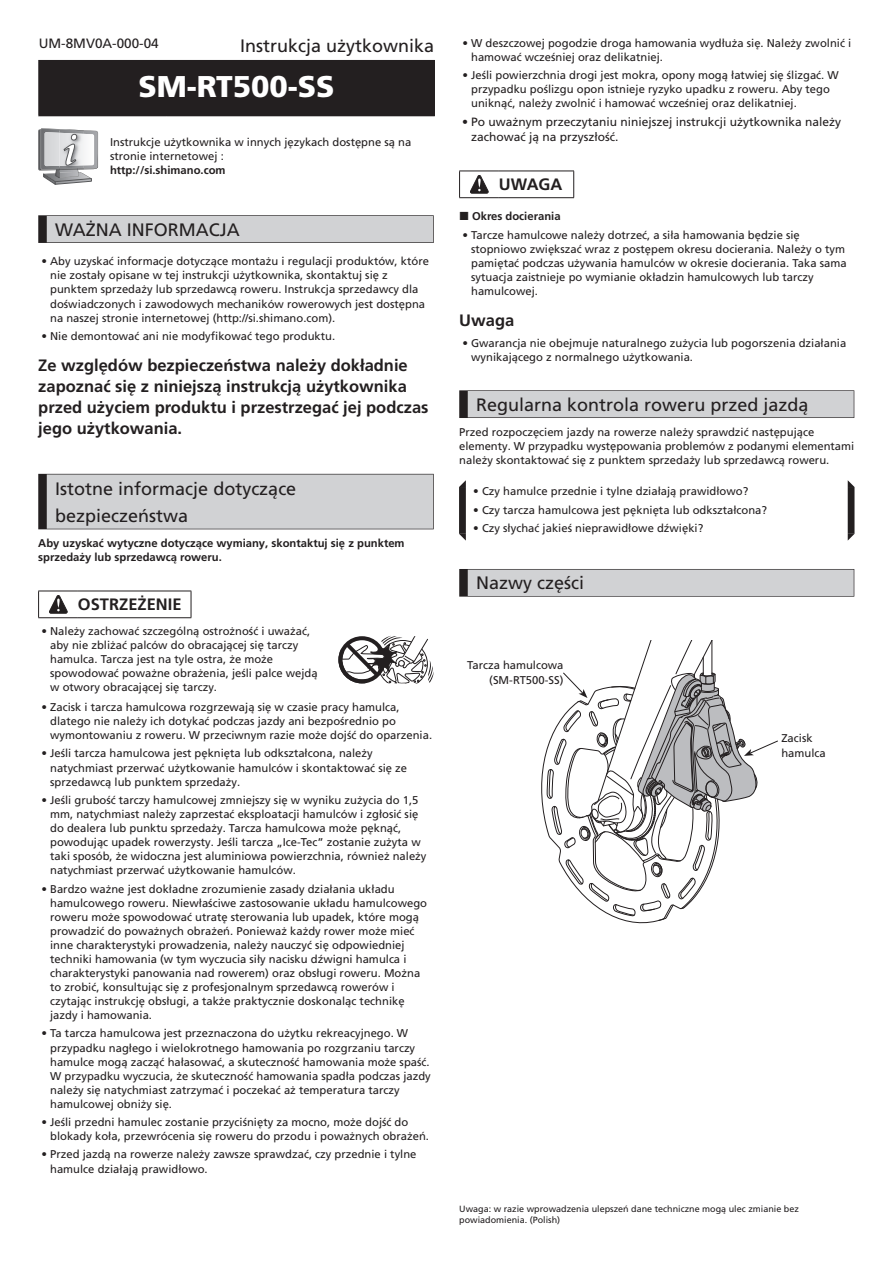
<style>
.page{position:relative;width:893px;height:1263px;background:#fff}
.page>*{position:absolute;margin:0;border:0;box-sizing:border-box;transform-origin:0 0}
.t1{font:900 30px "Frutiger LT Pro";color:#fff}
.t2{font:18px/27px "Frutiger LT Pro";color:#231f20}
.t3{font:700 16.5px/21px "Frutiger LT Pro";color:#231f20}
.t4{font:13.5px "Frutiger LT Pro";color:#231f20}
.t5{font:12px/15px "Frutiger LT Pro";color:#231f20}
.t6{font:11.25px/14.1px "Frutiger LT Pro";color:#231f20}
.t7{font:700 11.25px/14.1px "Frutiger LT Pro";color:#231f20}
.t8{font:9px/11.2px "Frutiger LT Pro";color:#231f20}
.s1{font-weight:300}
</style>
<div class="page">
<div style="left:38px;top:215px;width:396px;height:28px;background:#231f20"></div>
<div style="left:47px;top:216px;width:386px;height:26px;background:#d1d2d4"></div>
<div style="left:38px;top:474px;width:396px;height:55px;background:#231f20"></div>
<div style="left:47px;top:474px;width:386px;height:55px;background:#d1d2d4"></div>
<div style="left:39px;top:60px;width:395px;height:56px;background:#231f20"></div>
<hr style="left:38px;top:60px;width:129px;height:1px;background:#231f20">
<hr style="left:38px;top:61px;width:1px;height:54px;background:#231f20">
<hr style="left:167px;top:60px;width:268px;height:1px;background:#231f20">
<hr style="left:434px;top:61px;width:1px;height:54px;background:#231f20">
<hr style="left:38px;top:115px;width:129px;height:1px;background:#231f20">
<hr style="left:167px;top:115px;width:268px;height:1px;background:#231f20">
<svg style="left:38px;top:128px;width:60px;height:57px"></svg>
<hr style="left:38px;top:591px;width:40px;height:1px;background:#231f20">
<svg style="left:38px;top:591px;width:1px;height:26px"></svg>
<hr style="left:78px;top:591px;width:113px;height:1px;background:#231f20">
<svg style="left:191px;top:591px;width:1px;height:26px"></svg>
<hr style="left:38px;top:617px;width:40px;height:1px;background:#231f20">
<hr style="left:78px;top:617px;width:113px;height:1px;background:#231f20">
<svg style="left:49px;top:595px;width:18px;height:18px"></svg>
<svg style="left:338px;top:636px;width:96px;height:48px"></svg>
<div style="left:459px;top:390px;width:395px;height:28px;background:#231f20"></div>
<div style="left:468px;top:391px;width:386px;height:26px;background:#d1d2d4"></div>
<div style="left:459px;top:569px;width:395px;height:28px;background:#231f20"></div>
<div style="left:468px;top:570px;width:386px;height:26px;background:#d1d2d4"></div>
<hr style="left:459px;top:171px;width:40px;height:1px;background:#231f20">
<svg style="left:459px;top:171px;width:1px;height:26px"></svg>
<hr style="left:499px;top:171px;width:75px;height:1px;background:#231f20">
<svg style="left:573px;top:171px;width:1px;height:26px"></svg>
<hr style="left:459px;top:197px;width:40px;height:1px;background:#231f20">
<hr style="left:499px;top:197px;width:75px;height:1px;background:#231f20">
<svg style="left:470px;top:175px;width:18px;height:18px"></svg>
<svg style="left:459px;top:480px;width:395px;height:61px"></svg>
<svg style="left:541px;top:640px;width:237px;height:284px"></svg>
<p class="t4" style="left:39px;top:36px;width:122px">UM-8MV0A-000-04</p>
<h2 class="t2" style="left:240px;top:32px;width:196px">Instrukcja użytkownika</h2>
<h1 class="t1" style="left:138px;top:68px;width:198px">SM-RT500-SS</h1>
<p class="t6" style="left:110px;top:135px;width:303px">Instrukcje użytkownika w innych językach dostępne są na stronie internetowej :</p>
<p class="t7" style="left:110px;top:163px;width:117px">http://si.shimano.com</p>
<h2 class="t2" style="left:55px;top:216px;width:186px">WAŻNA INFORMACJA</h2>
<p class="t6" style="left:50px;top:254px;width:380px;text-indent:-9px"><span class="s1">•</span> Aby uzyskać informacje dotyczące montażu i regulacji produktów, które nie zostały opisane w tej instrukcji użytkownika, skontaktuj się z punktem sprzedaży lub sprzedawcą roweru. Instrukcja sprzedawcy dla doświadczonych i zawodowych mechaników rowerowych jest dostępna na naszej stronie internetowej (http://si.shimano.com).</p>
<p class="t6" style="left:41px;top:329px;width:295px"><span class="s1">•</span> Nie demontować ani nie modyfikować tego produktu.</p>
<h3 class="t3" style="left:38px;top:355px;width:392px">Ze względów bezpieczeństwa należy dokładnie zapoznać się z niniejszą instrukcją użytkownika przed użyciem produktu i przestrzegać jej podczas jego użytkowania.</h3>
<h2 class="t2" style="left:55px;top:475px;width:243px">Istotne informacje dotyczące bezpieczeństwa</h2>
<p class="t7" style="left:38px;top:536px;width:368px">Aby uzyskać wytyczne dotyczące wymiany, skontaktuj się z punktem sprzedaży lub sprzedawcą roweru.</p>
<h3 class="t3" style="left:78px;top:594px;width:105px">OSTRZEŻENIE</h3>
<p class="t6" style="left:50px;top:624px;width:269px;text-indent:-9px"><span class="s1">•</span> Należy zachować szczególną ostrożność i uważać, aby nie zbliżać palców do obracającej się tarczy hamulca. Tarcza jest na tyle ostra, że może spowodować poważne obrażenia, jeśli palce wejdą w otwory obracającej się tarczy.</p>
<p class="t6" style="left:50px;top:700px;width:383px;text-indent:-9px"><span class="s1">•</span> Zacisk i tarcza hamulcowa rozgrzewają się w czasie pracy hamulca, dlatego nie należy ich dotykać podczas jazdy ani bezpośrednio po wymontowaniu z roweru. W przeciwnym razie może dojść do oparzenia.</p>
<p class="t6" style="left:50px;top:746px;width:358px;text-indent:-9px"><span class="s1">•</span> Jeśli tarcza hamulcowa jest pęknięta lub odkształcona, należy natychmiast przerwać użytkowanie hamulców i skontaktować się ze sprzedawcą lub punktem sprzedaży.</p>
<p class="t6" style="left:50px;top:793px;width:378px;text-indent:-9px"><span class="s1">•</span> Jeśli grubość tarczy hamulcowej zmniejszy się w wyniku zużycia do 1,5 mm, natychmiast należy zaprzestać eksploatacji hamulców i zgłosić się do dealera lub punktu sprzedaży. Tarcza hamulcowa może pęknąć, powodując upadek rowerzysty. Jeśli tarcza „Ice-Tec” zostanie zużyta w taki sposób, że widoczna jest aluminiowa powierzchnia, również należy natychmiast przerwać użytkowanie hamulców.</p>
<p class="t6" style="left:50px;top:882px;width:378px;text-indent:-9px"><span class="s1">•</span> Bardzo ważne jest dokładne zrozumienie zasady działania układu hamulcowego roweru. Niewłaściwe zastosowanie układu hamulcowego roweru może spowodować utratę sterowania lub upadek, które mogą prowadzić do poważnych obrażeń. Ponieważ każdy rower może mieć inne charakterystyki prowadzenia, należy nauczyć się odpowiedniej techniki hamowania (w tym wyczucia siły nacisku dźwigni hamulca i charakterystyki panowania nad rowerem) oraz obsługi roweru. Można to zrobić, konsultując się z profesjonalnym sprzedawcą rowerów i czytając instrukcję obsługi, a także praktycznie doskonaląc technikę jazdy i hamowania.</p>
<p class="t6" style="left:50px;top:1026px;width:382px;text-indent:-9px"><span class="s1">•</span> Ta tarcza hamulcowa jest przeznaczona do użytku rekreacyjnego. W przypadku nagłego i wielokrotnego hamowania po rozgrzaniu tarczy hamulce mogą zacząć hałasować, a skuteczność hamowania może spaść.<br>W przypadku wyczucia, że skuteczność hamowania spadła podczas jazdy należy się natychmiast zatrzymać i poczekać aż temperatura tarczy hamulcowej obniży się.</p>
<p class="t6" style="left:50px;top:1115px;width:380px;text-indent:-9px"><span class="s1">•</span> Jeśli przedni hamulec zostanie przyciśnięty za mocno, może dojść do blokady koła, przewrócenia się roweru do przodu i poważnych obrażeń.</p>
<p class="t6" style="left:50px;top:1147px;width:368px;text-indent:-9px"><span class="s1">•</span> Przed jazdą na rowerze należy zawsze sprawdzać, czy przednie i tylne hamulce działają prawidłowo.</p>
<p class="t6" style="left:471px;top:36px;width:382px;text-indent:-9px"><span class="s1">•</span> W deszczowej pogodzie droga hamowania wydłuża się. Należy zwolnić i hamować wcześniej oraz delikatniej.</p>
<p class="t6" style="left:471px;top:68px;width:369px;text-indent:-9px"><span class="s1">•</span> Jeśli powierzchnia drogi jest mokra, opony mogą łatwiej się ślizgać. W przypadku poślizgu opon istnieje ryzyko upadku z roweru. Aby tego uniknąć, należy zwolnić i hamować wcześniej oraz delikatniej.</p>
<p class="t5" style="left:471px;top:115px;width:372px;text-indent:-9px"><span class="s1">•</span> Po uważnym przeczytaniu niniejszej instrukcji użytkownika należy zachować ją na przyszłość.</p>
<h3 class="t3" style="left:499px;top:174px;width:65px">UWAGA</h3>
<p class="t7" style="left:472px;top:209px;width:90px">Okres docierania</p>
<p class="t6" style="left:471px;top:228px;width:377px;text-indent:-9px"><span class="s1">•</span> Tarcze hamulcowe należy dotrzeć, a siła hamowania będzie się stopniowo zwiększać wraz z postępem okresu docierania. Należy o tym pamiętać podczas używania hamulców w okresie docierania. Taka sama sytuacja zaistnieje po wymianie okładzin hamulcowych lub tarczy hamulcowej.</p>
<h3 class="t3" style="left:459px;top:310px;width:57px">Uwaga</h3>
<p class="t6" style="left:471px;top:336px;width:377px;text-indent:-9px"><span class="s1">•</span> Gwarancja nie obejmuje naturalnego zużycia lub pogorszenia działania wynikającego z normalnego użytkowania.</p>
<h2 class="t2" style="left:476px;top:391px;width:334px">Regularna kontrola roweru przed jazdą</h2>
<p class="t6" style="left:459px;top:425px;width:396px">Przed rozpoczęciem jazdy na rowerze należy sprawdzić następujące elementy. W przypadku występowania problemów z podanymi elementami należy skontaktować się z punktem sprzedaży lub sprzedawcą roweru.</p>
<p class="t6" style="left:473px;top:485px;width:277px"><span class="s1">•</span> Czy hamulce przednie i tylne działają prawidłowo?</p>
<p class="t6" style="left:473px;top:503px;width:295px"><span class="s1">•</span> Czy tarcza hamulcowa jest pęknięta lub odkształcona?</p>
<p class="t6" style="left:473px;top:521px;width:232px"><span class="s1">•</span> Czy słychać jakieś nieprawidłowe dźwięki?</p>
<h2 class="t2" style="left:476px;top:569px;width:109px">Nazwy części</h2>
<p class="t6" style="left:467px;top:657px;width:98px;line-height:15px;text-align:right">Tarcza hamulcowa (SM-RT500-SS)</p>
<p class="t6" style="left:781px;top:731px;width:46px">Zacisk hamulca</p>
<p class="t8" style="left:459px;top:1203px;width:341px">Uwaga: w razie wprowadzenia ulepszeń dane techniczne mogą ulec zmianie bez powiadomienia. (Polish)</p>
</div>
